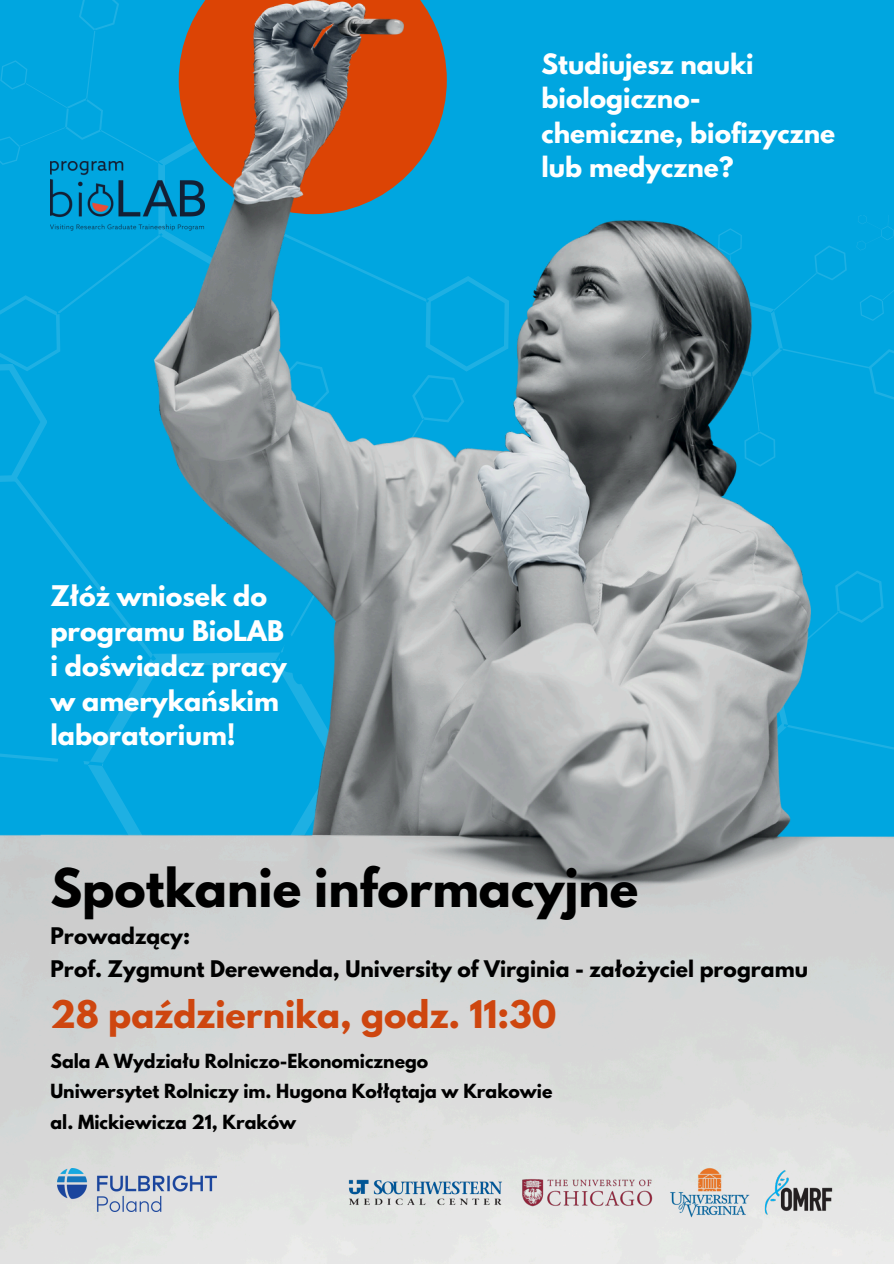
<style>
.page{position:relative;width:894px;height:1264px;background:#fff}
.page>*{position:absolute;margin:0;border:0;box-sizing:border-box;transform-origin:0 0}
.t1{font:700 47.25px "League Spartan";color:#000}
.t2{font:700 33.75px "League Spartan";color:#ce460f}
.t3{font:700 25.2px/34.8px "League Spartan";color:#fff}
.t4{font:700 24.9px/34.3px "League Spartan";color:#fff}
.t5{font:700 20.25px "League Spartan";color:#000}
.t6{font:700 17.25px "League Spartan";color:#000}
</style>
<div class="page">
<img style="left:0;top:0;width:893px;height:1263px">
<img style="left:344px;top:1175px;width:162px;height:34px">
<img style="left:517px;top:1174px;width:139px;height:36px">
<img style="left:665px;top:1163px;width:88px;height:58px">
<img style="left:759px;top:1165px;width:77px;height:54px">
<img style="left:57px;top:1168px;width:159px;height:43px">
<div style="left:45px;top:388px;width:24px;height:73px;background:#00a6e0"></div>
<div style="left:48px;top:698px;width:36px;height:80px;background:#00a6e0"></div>
<div style="left:475px;top:0;width:418px;height:214px;background:#00a6e0"></div>
<div style="left:443px;top:192px;width:116px;height:41px;background:#00a6e0"></div>
<svg style="left:270px;top:624px;width:52px;height:60px;background:#02a6e0"></svg>
<img style="left:50px;top:161px;width:155px;height:70px">
<p class="t3" style="left:50px;top:581px;width:238px">Złóż wniosek do programu BioLAB i doświadcz pracy w amerykańskim laboratorium!</p>
<p class="t4" style="left:541px;top:50px;width:295px">Studiujesz nauki biologiczno&shy;chemiczne, biofizyczne lub medyczne?</p>
<p class="t1" style="left:50px;top:864px;width:589px">Spotkanie informacyjne</p>
<p class="t5" style="left:50px;top:926px;width:141px">Prowadzący:</p>
<p class="t5" style="left:50px;top:958px;width:759px">Prof. Zygmunt Derewenda, University of Virginia - założyciel programu</p>
<p class="t2" style="left:50px;top:997px;width:507px">28 października, godz. 11:30</p>
<p class="t6" style="left:50px;top:1052px;width:379px">Sala A Wydziału Rolniczo-Ekonomicznego</p>
<p class="t6" style="left:50px;top:1082px;width:503px">Uniwersytet Rolniczy im. Hugona Kołłątaja w Krakowie</p>
<p class="t6" style="left:50px;top:1113px;width:247px">al. Mickiewicza 21, Kraków</p>
</div>
